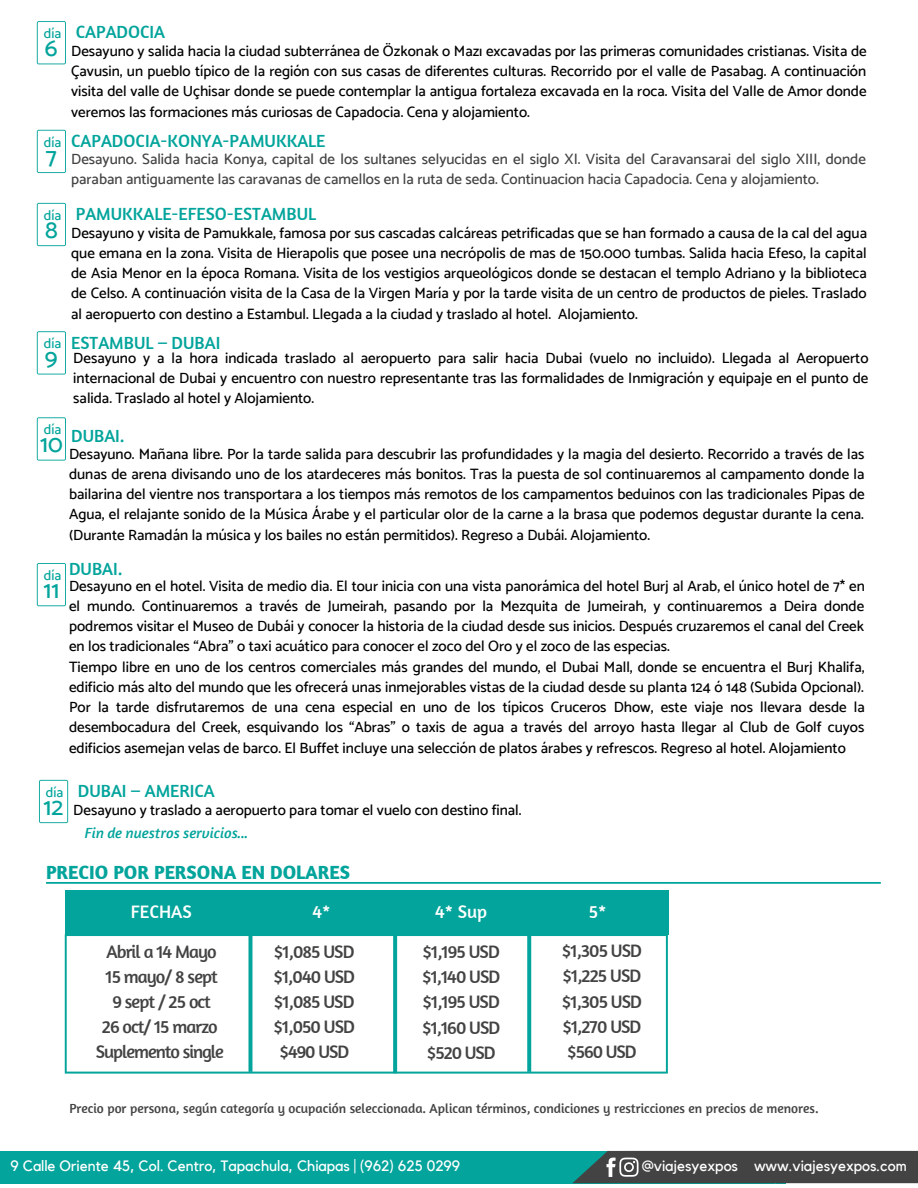
<style>
.page{position:relative;width:918px;height:1188px;background:#fff}
.page>*{position:absolute;margin:0;border:0;box-sizing:border-box;transform-origin:0 0}
.t1{font:500 24.6px "Catamaran";color:#02a49b}
.t2{font:700 19.5px "Amaranth";color:#02a49b}
.t3{font:18.45px/25.2px "Amaranth";letter-spacing:-.05em;color:#444343;text-align:center}
.t4{font:18.45px "Amaranth";color:#fff}
.t5{font:18px "Amaranth";color:#02a49b}
.t6{font:500 15px/20.2px "Catamaran";color:#000;text-align:justify}
.t7{font:500 15px/20.2px "Catamaran";color:#444343}
.t8{font:15px "Kollektif";color:#fff}
.t9{font:italic 15px "Amaranth";color:#02a49b}
.t10{font:500 13.95px "Catamaran";color:#02a49b}
.t11{font:13.5px "Amaranth";color:#444343}
.s1{font-family:"Catamaran";font-weight:500;font-size:13.95px}
.s2{color:#fff}
</style>
<div class="page">
<svg style="left:37px;top:130px;width:29px;height:43px"></svg>
<div style="left:0;top:1151px;width:785px;height:32px;background:#02a49b"></div>
<svg style="left:573px;top:1151px;width:345px;height:32px;background:#444c4b"></svg>
<svg style="left:37px;top:203px;width:29px;height:43px"></svg>
<svg style="left:37px;top:331px;width:29px;height:44px"></svg>
<svg style="left:37px;top:21px;width:29px;height:43px"></svg>
<svg style="left:37px;top:563px;width:29px;height:43px"></svg>
<svg style="left:37px;top:417px;width:29px;height:44px"></svg>
<svg style="left:39px;top:780px;width:29px;height:43px"></svg>
<svg style="left:65px;top:934px;width:603px;height:140px"></svg>
<svg style="left:249px;top:934px;width:3px;height:138px"></svg>
<div style="left:65px;top:890px;width:603px;height:44px;background:#02a49b"></div>
<svg style="left:393px;top:934px;width:4px;height:139px"></svg>
<svg style="left:527px;top:934px;width:4px;height:138px"></svg>
<svg style="left:46px;top:882px;width:835px;height:2px;background:#1faea6"></svg>
<p class="t10" style="left:44px;top:25px;width:19px">día</p>
<h1 class="t1" style="left:45px;top:33px;width:14px">6</h1>
<p class="t10" style="left:44px;top:134px;width:19px">día</p>
<h1 class="t1" style="left:46px;top:142px;width:13px">7</h1>
<p class="t5" style="left:76px;top:20px;width:91px">CAPADOCIA</p>
<p class="t6" style="left:71px;top:41px;width:797px">Desayuno y salida hacia la ciudad subterránea de Özkonak o Mazı excavadas por las primeras comunidades cristianas. Visita de Çavusin, un pueblo típico de la región con sus casas de diferentes culturas. Recorrido por el valle de Pasabag. A continuación visita del valle de Uçhisar donde se puede contemplar la antigua fortaleza excavada en la roca. Visita del Valle de Amor donde veremos las formaciones más curiosas de Capadocia. Cena y alojamiento.</p>
<p class="t5" style="left:71px;top:130px;width:256px">CAPADOCIA-KONYA-PAMUKKALE</p>
<p class="t7" style="left:71px;top:149px;width:796px">Desayuno. Salida hacia Konya, capital de los sultanes selyucidas en el siglo XI. Visita del Caravansarai del siglo XIII, donde paraban antiguamente las caravanas de camellos en la ruta de seda. Continuacion hacia Capadocia. Cena y alojamiento.</p>
<p class="t5" style="left:44px;top:203px;width:274px"><span class="s1">día</span> PAMUKKALE-EFESO-ESTAMBUL</p>
<p class="t6" style="left:71px;top:222px;width:797px">Desayuno y visita de Pamukkale, famosa por sus cascadas calcáreas petrificadas que se han formado a causa de la cal del agua que emana en la zona. Visita de Hierapolis que posee una necrópolis de mas de 150.000 tumbas. Salida hacia Efeso, la capital de Asia Menor en la época Romana. Visita de los vestigios arqueológicos donde se destacan el templo Adriano y la biblioteca de Celso. A continuación visita de la Casa de la Virgen María y por la tarde visita de un centro de productos de pieles. Traslado al aeropuerto con destino a Estambul. Llegada a la ciudad y traslado al hotel. Alojamiento.</p>
<h1 class="t1" style="left:45px;top:343px;width:14px">9</h1>
<h1 class="t1" style="left:45px;top:215px;width:14px">8</h1>
<p class="t5" style="left:44px;top:332px;width:178px"><span class="s1">día</span> ESTAMBUL – DUBAI</p>
<p class="t6" style="left:73px;top:347px;width:797px">Desayuno y a la hora indicada traslado al aeropuerto para salir hacia Dubai (vuelo no incluido). Llegada al Aeropuerto internacional de Dubai y encuentro con nuestro representante tras las formalidades de Inmigración y equipaje en el punto de salida. Traslado al hotel y Alojamiento.</p>
<p class="t10" style="left:44px;top:421px;width:19px">día</p>
<p class="t5" style="left:71px;top:424px;width:55px">DUBAI.</p>
<h1 class="t1" style="left:40px;top:429px;width:24px">10</h1>
<p class="t6" style="left:69px;top:443px;width:797px">Desayuno. Mañana libre. Por la tarde salida para descubrir las profundidades y la magia del desierto. Recorrido a través de las dunas de arena divisando uno de los atardeceres más bonitos. Tras la puesta de sol continuaremos al campamento donde la bailarina del vientre nos transportara a los tiempos más remotos de los campamentos beduinos con las tradicionales Pipas de Agua, el relajante sonido de la Música Árabe y el particular olor de la carne a la brasa que podemos degustar durante la cena. (Durante Ramadán la música y los bailes no están permitidos). Regreso a Dubái. Alojamiento.</p>
<p class="t5" style="left:44px;top:557px;width:80px"><sub>día</sub> DUBAI.</p>
<p class="t6" style="left:69px;top:575px;width:797px;text-align:left">Desayuno en el hotel. Visita de medio dia. El tour inicia con una vista panorámica del hotel Burj al Arab, el único hotel de 7* en el mundo. Continuaremos a través de Jumeirah, pasando por la Mezquita de Jumeirah, y continuaremos a Deira donde podremos visitar el Museo de Dubái y conocer la historia de la ciudad desde sus inicios. Después cruzaremos el canal del Creek en los tradicionales “Abra” o taxi acuático para conocer el zoco del Oro y el zoco de las especias.<br>Tiempo libre en uno de los centros comerciales más grandes del mundo, el Dubai Mall, donde se encuentra el Burj Khalifa, edificio más alto del mundo que les ofrecerá unas inmejorables vistas de la ciudad desde su planta 124 ó 148 (Subida Opcional).<br>Por la tarde disfrutaremos de una cena especial en uno de los típicos Cruceros Dhow, este viaje nos llevara desde la desembocadura del Creek, esquivando los “Abras” o taxis de agua a través del arroyo hasta llegar al Club de Golf cuyos edificios asemejan velas de barco. El Buffet incluye una selección de platos árabes y refrescos. Regreso al hotel. Alojamiento</p>
<h1 class="t1" style="left:43px;top:575px;width:18px">11</h1>
<p class="t5" style="left:46px;top:780px;width:170px"><span class="s1">día</span> DUBAI – AMERICA</p>
<p class="t6" style="left:73px;top:799px;width:450px">Desayuno y traslado a aeropuerto para tomar el vuelo con destino final.</p>
<p class="t9" style="left:85px;top:823px;width:165px">Fin de nuestros servicios...</p>
<h1 class="t1" style="left:44px;top:792px;width:21px">12</h1>
<h2 class="t2" style="left:46px;top:860px;width:305px">PRECIO POR PERSONA EN DOLARES</h2>
<p class="t4" style="left:131px;top:900px;width:62px">FECHAS</p>
<p class="t3" style="left:96px;top:938px;width:134px">Ab<span class="s2">S</span>r<span class="s2">A</span>il<span class="s2">L</span>a<span class="s2">I D</span>14<span class="s2">A</span> M<span class="s2">S</span> a<span class="s2">2</span>y<span class="s2">0</span>o<span class="s2">2 0<br></span>15 mayo/ 8 sept<br>9 sept / 25 oct<br>26 oct/ 15 marzo<br>Suplemento single</p>
<p class="t4" style="left:312px;top:900px;width:20px">4*</p>
<p class="t4" style="left:435px;top:900px;width:54px">4* Sup</p>
<p class="t4" style="left:589px;top:900px;width:19px">5*</p>
<p class="t3" style="left:422px;top:939px;width:80px;text-align:justify">$1,195 USD $1,140 USD $1,195 USD $1,160 USD $520 USD</p>
<p class="t3" style="left:562px;top:938px;width:82px;text-align:justify">$1,305 USD $1,225 USD $1,305 USD $1,270 USD $560 USD</p>
<p class="t3" style="left:273px;top:938px;width:83px">$1,0<span class="s2">C</span>8<span class="s2">a</span>5<span class="s2">t .</span>U<span class="s2">4</span>S<span class="s2">*</span>D $1,040 USD $1,085 USD $1,050 USD $490 USD</p>
<p class="t11" style="left:69px;top:1100px;width:751px">Precio por persona, según categoría y ocupación seleccionada. Aplican términos, condiciones y restricciones en precios de menores.</p>
<p class="t8" style="left:10px;top:1159px;width:451px">9 Calle Oriente 45, Col. Centro, Tapachula, Chiapas | (962) 625 0299</p>
<p class="t8" style="left:642px;top:1158px;width:267px">@viajesyexpos www.viajesyexpos.com</p>
</div>
